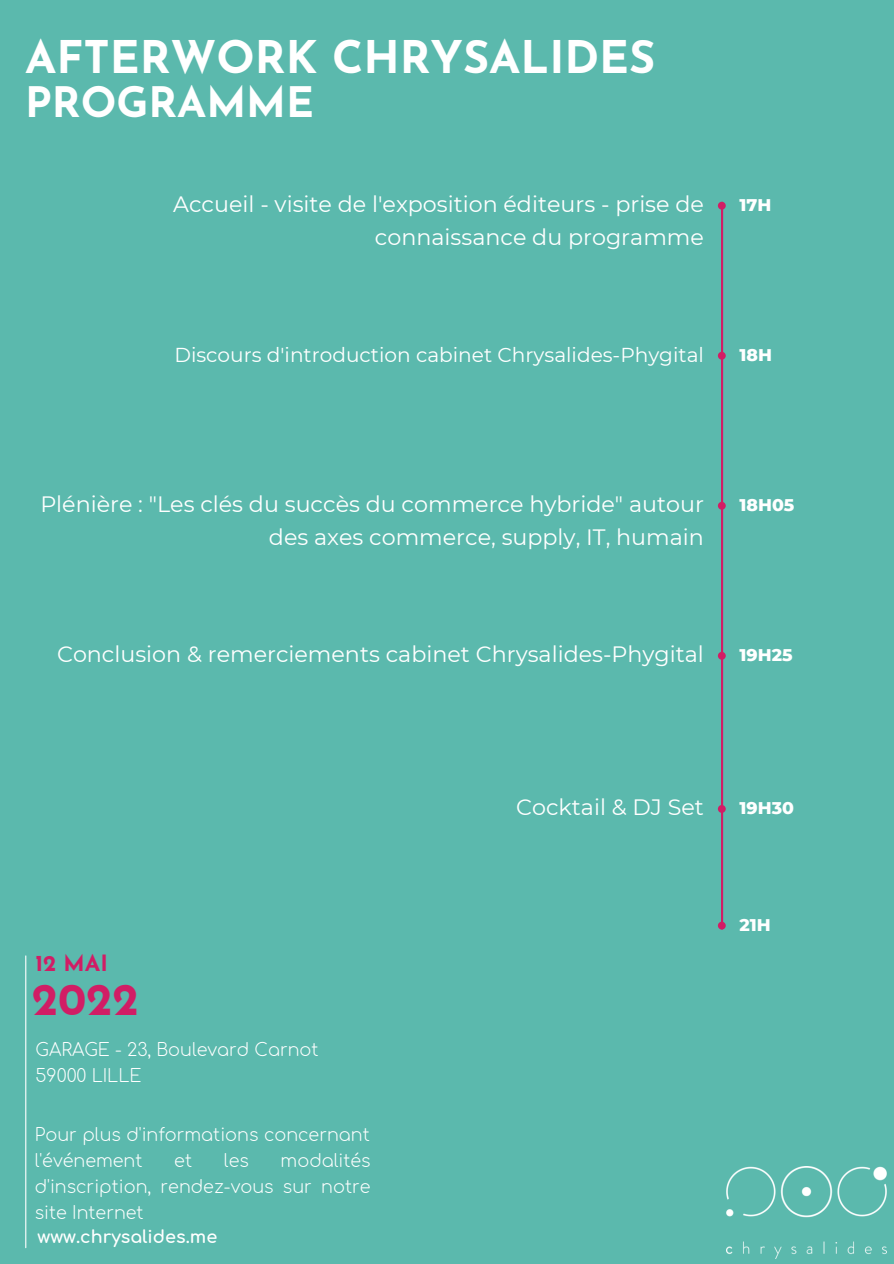
<style>
.page{position:relative;width:894px;height:1264px;background:#fff}
.page>*{position:absolute;margin:0;border:0;box-sizing:border-box;transform-origin:0 0}
.t1{font:700 45px "Josefin Sans";color:#fff}
.t2{font:700 45px "Josefin Sans";color:#d11d65}
.t3{font:700 42px "Josefin Sans";color:#fff}
.t4{font:700 22.35px "Josefin Sans";color:#d11d65}
.t5{font:22.2px/33.3px "Montserrat";color:#fff;text-align:right}
.t6{font:20.1px "Montserrat";color:#fff}
.t7{font:300 17.55px/26px "Comfortaa";color:#fff}
.t8{font:700 17.55px "Comfortaa";color:#fff}
.t9{font:800 17.25px "Montserrat";color:#fff}
</style>
<div class="page">
<div style="left:0;top:0;width:893px;height:1263px;background:#5bb9ad"></div>
<svg style="left:717px;top:202px;width:8px;height:8px"></svg>
<svg style="left:717px;top:352px;width:8px;height:8px"></svg>
<hr style="left:25px;top:955px;width:1px;height:292px;background:#fff">
<svg style="left:717px;top:502px;width:8px;height:7px"></svg>
<svg style="left:717px;top:652px;width:8px;height:7px"></svg>
<svg style="left:717px;top:805px;width:8px;height:7px"></svg>
<svg style="left:717px;top:921px;width:8px;height:8px"></svg>
<hr style="left:720px;top:203px;width:3px;height:725px;background:#d11d65">
<img style="left:726px;top:1166px;width:159px;height:92px">
<p class="t1" style="left:25px;top:39px;width:631px">AFTERWORK CHRYSALIDES</p>
<p class="t3" style="left:25px;top:85px;width:290px">PROGRAMME</p>
<p class="t5" style="left:173px;top:187px;width:532px">Accueil - visite de l'exposition éditeurs - prise de connaissance du programme</p>
<p class="t9" style="left:739px;top:194px;width:33px">17H</p>
<p class="t6" style="left:174px;top:343px;width:531px">Discours d'introduction cabinet Chrysalides-Phygital</p>
<p class="t9" style="left:739px;top:344px;width:34px">18H</p>
<p class="t5" style="left:40px;top:487px;width:665px">Plénière : "Les clés du succès du commerce hybride" autour des axes commerce, supply, IT, humain</p>
<p class="t9" style="left:739px;top:494px;width:56px">18H05</p>
<p class="t5" style="left:57px;top:637px;width:648px">Conclusion &amp; remerciements cabinet Chrysalides-Phygital</p>
<p class="t9" style="left:739px;top:644px;width:54px">19H25</p>
<p class="t4" style="left:36px;top:953px;width:74px">12 MAI</p>
<p class="t2" style="left:32px;top:981px;width:108px">2022</p>
<p class="t7" style="left:36px;top:1037px;width:284px">GARAGE - 23, Boulevard Carnot</p>
<p class="t7" style="left:36px;top:1063px;width:107px">59000 LILLE</p>
<p class="t7" style="left:35px;top:1122px;width:336px">Pour plus d'informations concernant l'événement</p>
<p class="t7" style="left:35px;top:1148px;width:337px;text-align:justify;text-indent:246px">modalités d'inscription, rendez-vous sur notre site Internet</p>
<p class="t8" style="left:38px;top:1227px;width:181px">www.chrysalides.me</p>
<p class="t7" style="left:174px;top:1148px;width:19px">et</p>
<p class="t7" style="left:224px;top:1148px;width:26px">les</p>
<p class="t5" style="left:516px;top:790px;width:189px">Cocktail &amp; DJ Set</p>
<p class="t9" style="left:739px;top:797px;width:56px">19H30</p>
<p class="t9" style="left:739px;top:914px;width:33px">21H</p>
</div>
